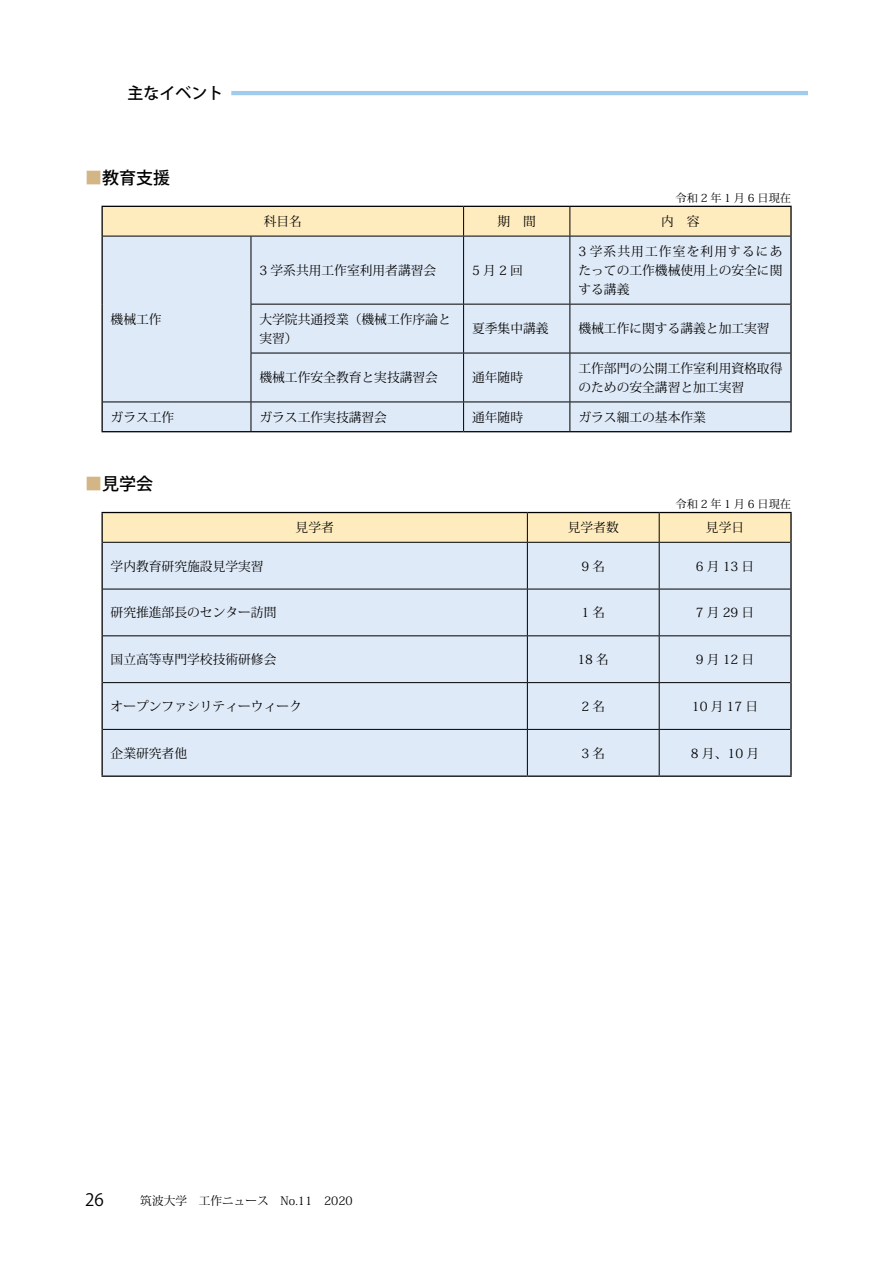
<style>
.page{position:relative;width:893px;height:1263px;background:#fff}
.page>*{position:absolute;margin:0;border:0;box-sizing:border-box;transform-origin:0 0}
.t1{font:500 16.95px "Koz Go Pro";color:#000}
.t2{font:16.95px "Koz Go Pro";color:#000}
.t3{font:500 15.9px "Koz Go Pro";color:#000}
.t4{font:12.75px/19.2px "Koz Min Pro";color:#000}
.t5{font:11.7px "Koz Min Std";color:#000}
.t6{font:11.1px "Koz Min Std";letter-spacing:.25em;color:#000}
.s1{color:#d4b686}
</style>
<div class="page">
<hr style="left:231px;top:91px;width:577px;height:4px;background:#a1cbed">
<div style="left:103px;top:237px;width:687px;height:194px;background:#dfeaf8"></div>
<div style="left:103px;top:207px;width:687px;height:29px;background:#feebbe"></div>
<hr style="left:103px;top:236px;width:148px;height:1px;background:#000">
<hr style="left:251px;top:236px;width:213px;height:1px;background:#000">
<hr style="left:251px;top:236px;width:1px;height:68px;background:#000">
<hr style="left:464px;top:236px;width:106px;height:1px;background:#000">
<hr style="left:463px;top:236px;width:1px;height:68px;background:#000">
<hr style="left:570px;top:236px;width:220px;height:1px;background:#000">
<hr style="left:569px;top:236px;width:1px;height:68px;background:#000">
<hr style="left:251px;top:304px;width:213px;height:1px;background:#000">
<hr style="left:251px;top:304px;width:1px;height:49px;background:#000">
<hr style="left:464px;top:304px;width:106px;height:1px;background:#000">
<hr style="left:463px;top:304px;width:1px;height:49px;background:#000">
<hr style="left:570px;top:304px;width:220px;height:1px;background:#000">
<hr style="left:569px;top:304px;width:1px;height:49px;background:#000">
<hr style="left:251px;top:353px;width:213px;height:1px;background:#000">
<hr style="left:251px;top:353px;width:1px;height:49px;background:#000">
<hr style="left:464px;top:353px;width:106px;height:1px;background:#000">
<hr style="left:463px;top:353px;width:1px;height:49px;background:#000">
<hr style="left:570px;top:353px;width:220px;height:1px;background:#000">
<hr style="left:569px;top:353px;width:1px;height:49px;background:#000">
<hr style="left:103px;top:402px;width:148px;height:1px;background:#000">
<div style="left:251px;top:402px;width:539px;height:29px;background:#dfeaf8"></div>
<hr style="left:101px;top:206px;width:150px;height:1px;background:#000">
<hr style="left:101px;top:207px;width:2px;height:29px;background:#000">
<hr style="left:251px;top:206px;width:213px;height:1px;background:#000">
<hr style="left:464px;top:206px;width:106px;height:1px;background:#000">
<hr style="left:570px;top:206px;width:222px;height:1px;background:#000">
<hr style="left:790px;top:207px;width:2px;height:29px;background:#000">
<hr style="left:101px;top:236px;width:2px;height:68px;background:#000">
<hr style="left:101px;top:304px;width:2px;height:49px;background:#000">
<hr style="left:101px;top:353px;width:2px;height:49px;background:#000">
<hr style="left:790px;top:236px;width:2px;height:68px;background:#000">
<hr style="left:790px;top:304px;width:2px;height:49px;background:#000">
<hr style="left:790px;top:353px;width:2px;height:49px;background:#000">
<hr style="left:101px;top:402px;width:2px;height:29px;background:#000">
<hr style="left:101px;top:431px;width:150px;height:1px;background:#000">
<hr style="left:790px;top:402px;width:2px;height:29px;background:#000">
<hr style="left:251px;top:431px;width:213px;height:1px;background:#000">
<hr style="left:464px;top:431px;width:106px;height:1px;background:#000">
<hr style="left:570px;top:431px;width:222px;height:1px;background:#000">
<div style="left:103px;top:543px;width:687px;height:232px;background:#dfeaf8"></div>
<svg style="left:103px;top:513px;width:687px;height:29px;background:#f9e7ba"></svg>
<hr style="left:103px;top:542px;width:424px;height:1px;background:#000">
<hr style="left:527px;top:542px;width:132px;height:1px;background:#000">
<hr style="left:659px;top:542px;width:131px;height:1px;background:#000">
<hr style="left:527px;top:543px;width:1px;height:46px;background:#000">
<hr style="left:527px;top:589px;width:1px;height:46px;background:#000">
<hr style="left:527px;top:636px;width:1px;height:46px;background:#000">
<hr style="left:659px;top:543px;width:1px;height:46px;background:#000">
<hr style="left:659px;top:589px;width:1px;height:46px;background:#000">
<hr style="left:659px;top:636px;width:1px;height:46px;background:#000">
<hr style="left:527px;top:683px;width:1px;height:46px;background:#000">
<hr style="left:527px;top:730px;width:1px;height:45px;background:#000">
<hr style="left:659px;top:683px;width:1px;height:46px;background:#000">
<hr style="left:659px;top:730px;width:1px;height:45px;background:#000">
<hr style="left:103px;top:589px;width:424px;height:1px;background:#000">
<hr style="left:103px;top:635px;width:424px;height:1px;background:#000">
<hr style="left:103px;top:682px;width:424px;height:1px;background:#000">
<hr style="left:527px;top:589px;width:132px;height:1px;background:#000">
<hr style="left:527px;top:635px;width:132px;height:1px;background:#000">
<hr style="left:527px;top:682px;width:132px;height:1px;background:#000">
<hr style="left:659px;top:589px;width:131px;height:1px;background:#000">
<hr style="left:659px;top:635px;width:131px;height:1px;background:#000">
<hr style="left:659px;top:682px;width:131px;height:1px;background:#000">
<hr style="left:101px;top:512px;width:426px;height:1px;background:#000">
<hr style="left:101px;top:513px;width:2px;height:29px;background:#000">
<hr style="left:527px;top:512px;width:132px;height:1px;background:#000">
<hr style="left:659px;top:512px;width:133px;height:1px;background:#000">
<hr style="left:790px;top:513px;width:2px;height:29px;background:#000">
<hr style="left:101px;top:542px;width:2px;height:47px;background:#000">
<hr style="left:790px;top:542px;width:2px;height:47px;background:#000">
<hr style="left:101px;top:589px;width:2px;height:47px;background:#000">
<hr style="left:790px;top:589px;width:2px;height:47px;background:#000">
<hr style="left:101px;top:636px;width:2px;height:47px;background:#000">
<hr style="left:790px;top:636px;width:2px;height:47px;background:#000">
<hr style="left:101px;top:683px;width:2px;height:46px;background:#000">
<hr style="left:790px;top:683px;width:2px;height:46px;background:#000">
<hr style="left:101px;top:729px;width:2px;height:46px;background:#000">
<hr style="left:790px;top:729px;width:2px;height:46px;background:#000">
<hr style="left:101px;top:775px;width:426px;height:2px;background:#000">
<hr style="left:527px;top:775px;width:132px;height:2px;background:#000">
<hr style="left:659px;top:775px;width:133px;height:2px;background:#000">
<hr style="left:103px;top:729px;width:424px;height:1px;background:#000">
<hr style="left:527px;top:729px;width:132px;height:1px;background:#000">
<hr style="left:659px;top:729px;width:131px;height:1px;background:#000">
<p class="t3" style="left:128px;top:83px;width:97px">主なイベント</p>
<h1 class="t1" style="left:85px;top:167px;width:87px"><span class="s1">■</span>教育支援</h1>
<p class="t4" style="left:111px;top:309px;width:53px">機械工作</p>
<p class="t6" style="left:676px;top:191px;width:117px">令和2年1月6日現在</p>
<p class="t4" style="left:264px;top:211px;width:40px">科目名</p>
<p class="t4" style="left:498px;top:211px;width:40px">期　間</p>
<p class="t4" style="left:661px;top:211px;width:40px">内　容</p>
<p class="t4" style="left:259px;top:260px;width:178px">3 学系共用工作室利用者講習会</p>
<p class="t4" style="left:472px;top:260px;width:52px">5月2回</p>
<p class="t4" style="left:578px;top:241px;width:206px;text-align:justify">3 学系共用工作室を利用するにあたっての工作機械使用上の安全に関する講義</p>
<p class="t4" style="left:259px;top:309px;width:193px">大学院共通授業（機械工作序論と実習）</p>
<p class="t4" style="left:472px;top:319px;width:78px">夏季集中講義</p>
<p class="t4" style="left:578px;top:319px;width:193px">機械工作に関する講義と加工実習</p>
<p class="t4" style="left:259px;top:368px;width:180px">機械工作安全教育と実技講習会</p>
<p class="t4" style="left:472px;top:368px;width:53px">通年随時</p>
<p class="t4" style="left:578px;top:358px;width:206px">工作部門の公開工作室利用資格取得のための安全講習と加工実習</p>
<p class="t4" style="left:111px;top:407px;width:65px">ガラス工作</p>
<p class="t4" style="left:259px;top:407px;width:129px">ガラス工作実技講習会</p>
<p class="t4" style="left:472px;top:407px;width:53px">通年随時</p>
<p class="t4" style="left:578px;top:407px;width:129px">ガラス細工の基本作業</p>
<h1 class="t1" style="left:85px;top:473px;width:70px"><span class="s1">■</span>見学会</h1>
<p class="t6" style="left:676px;top:497px;width:117px">令和2年1月6日現在</p>
<p class="t4" style="left:296px;top:517px;width:40px">見学者</p>
<p class="t4" style="left:568px;top:517px;width:53px">見学者数</p>
<p class="t4" style="left:706px;top:517px;width:40px">見学日</p>
<p class="t4" style="left:111px;top:556px;width:155px">学内教育研究施設見学実習</p>
<p class="t4" style="left:581px;top:556px;width:25px">9 名</p>
<p class="t4" style="left:696px;top:556px;width:60px">6月13日</p>
<p class="t4" style="left:111px;top:603px;width:167px">研究推進部長のセンター訪問</p>
<p class="t4" style="left:581px;top:603px;width:25px">1 名</p>
<p class="t4" style="left:696px;top:603px;width:60px">7月29日</p>
<p class="t4" style="left:111px;top:649px;width:167px">国立高等専門学校技術研修会</p>
<p class="t4" style="left:577px;top:649px;width:33px">18 名</p>
<p class="t4" style="left:696px;top:649px;width:60px">9月12日</p>
<p class="t4" style="left:111px;top:696px;width:193px">オープンファシリティーウィーク</p>
<p class="t4" style="left:581px;top:696px;width:25px">2 名</p>
<p class="t4" style="left:692px;top:696px;width:68px">10月17日</p>
<p class="t4" style="left:111px;top:743px;width:78px">企業研究者他</p>
<p class="t4" style="left:581px;top:743px;width:25px">3 名</p>
<p class="t4" style="left:691px;top:743px;width:70px">8 月、10 月</p>
<h1 class="t2" style="left:85px;top:1188px;width:20px">26</h1>
<p class="t5" style="left:140px;top:1194px;width:214px">筑波大学　工作ニュース　No.11　2020</p>
</div>
